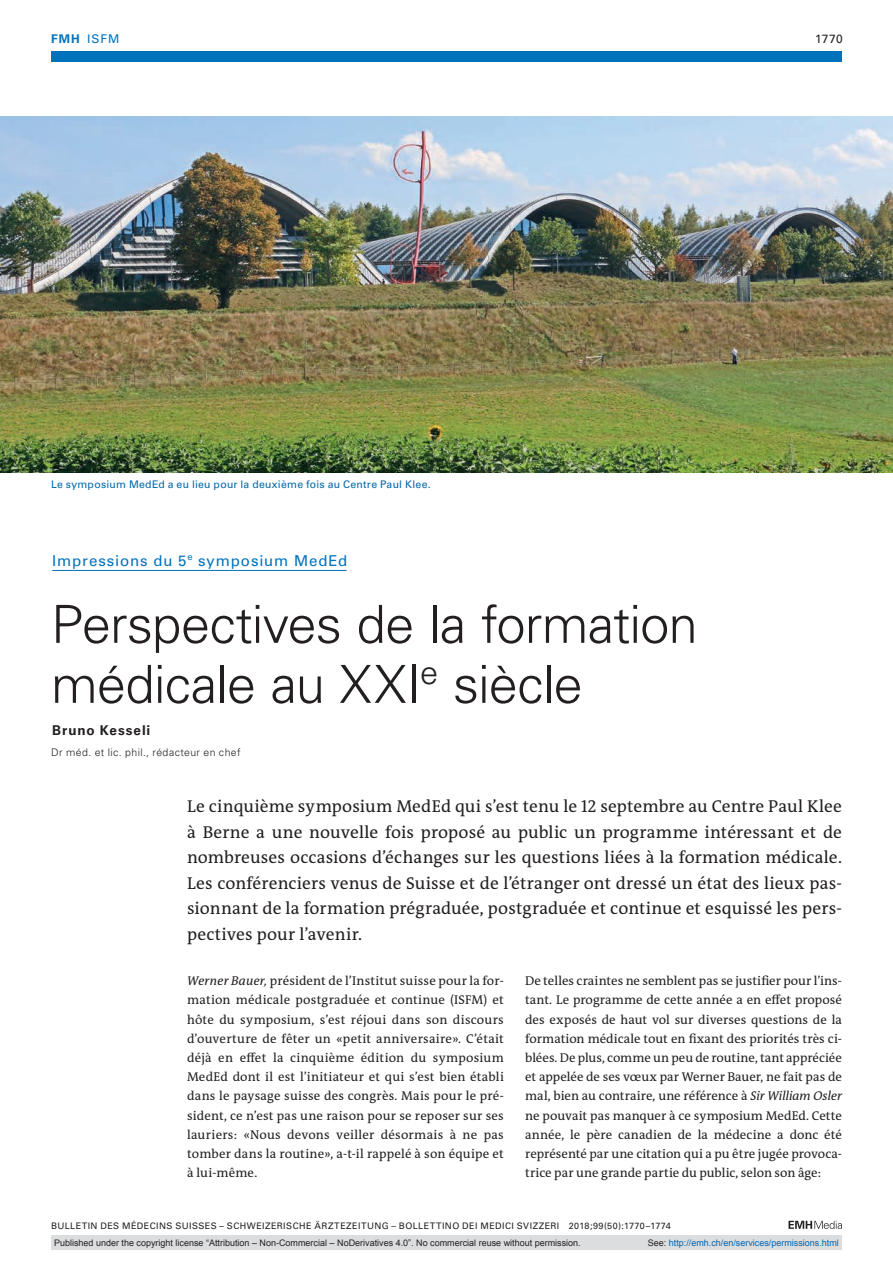
<style>
.page{position:relative;width:893px;height:1263px;background:#fff}
.page>*{position:absolute;margin:0;border:0;box-sizing:border-box;transform-origin:0 0}
.t1{font:300 52.5px/60px "Univers LT Std";letter-spacing:-.015em;color:#231f20}
.t2{font:17.25px/25.5px "The Antiqua B W5 Plain";letter-spacing:.01em;color:#231f20;text-align:justify}
.t3{font:15px "Univers LT Std";letter-spacing:.06em;color:#0072bc}
.t4{font:700 13.5px "Univers LT Std";letter-spacing:.065em;color:#231f20}
.t5{font:12.75px/19.2px "The Antiqua B W5 Plain";letter-spacing:.01em;color:#231f20;text-align:justify}
.t6{font:12px "Univers LT Std";color:#0072bc}
.t7{font:12px "Univers LT Std";color:#231f20}
.t8{font:10.5px "Univers LT Std";letter-spacing:.025em;color:#0067aa}
.t9{font:300 10.5px "Univers LT Std";letter-spacing:.035em;color:#231f20}
.t10{font:9px "Arial";color:#231f20}
.t11{font:9px "Univers LT Std";letter-spacing:.05em;color:#231f20}
.t12{font:9px "Arial";color:#0166b3}
.s1{font-weight:700}
.s2{font-style:italic}
.s3{color:#231f20}
</style>
<div class="page">
<svg style="left:788px;top:1221px;width:54px;height:8px"></svg>
<hr style="left:52px;top:570px;width:295px;height:1px;background:#0072bc">
<img style="left:0;top:116px;width:893px;height:356px">
<div style="left:51px;top:51px;width:791px;height:11px;background:#0072bc"></div>
<div style="left:51px;top:1235px;width:791px;height:15px;background:#dcdddf"></div>
<p class="t6" style="left:51px;top:31px;width:70px"><span class="s1">FMH</span> ISFM</p>
<p class="t7" style="left:815px;top:31px;width:29px">1770</p>
<p class="t8" style="left:51px;top:478px;width:381px">Le symposium MedEd a eu lieu pour la deuxième fois au Centre Paul Klee.</p>
<p class="t3" style="left:52px;top:552px;width:297px">Impressions du 5<sup>e</sup> symposium MedEd</p>
<h1 class="t1" style="left:51px;top:594px;width:648px">Perspectives de la formation médicale au XXI<sup>e</sup> siècle</h1>
<p class="t4" style="left:52px;top:722px;width:100px">Bruno Kesseli</p>
<p class="t9" style="left:51px;top:746px;width:191px">Dr méd. et lic. phil., rédacteur en chef</p>
<p class="t2" style="left:187px;top:794px;width:656px">Le cinquième symposium MedEd qui s’est tenu le 12 septembre au Centre Paul Klee à Berne a une nouvelle fois proposé au public un programme intéressant et de nombreuses occasions d’échanges sur les questions liées à la formation médicale.<br>Les conférenciers venus de Suisse et de l’étranger ont dressé un état des lieux pas&shy;sionnant de la formation prégraduée, postgraduée et continue et esquissé les pers&shy;pectives pour l’avenir.</p>
<p class="t5" style="left:187px;top:971px;width:318px"><span class="s2">Werner Bauer,</span> président de l’Institut suisse pour la for&shy;mation médicale postgraduée et continue (ISFM) et hôte du symposium, s’est réjoui dans son discours d’ouverture de fêter un «petit anniversaire». C’était déjà en effet la cinquième édition du symposium MedEd dont il est l’initiateur et qui s’est bien établi dans le paysage suisse des congrès. Mais pour le pré&shy;sident, ce n’est pas une raison pour se reposer sur ses lauriers: «Nous devons veiller désormais à ne pas tomber dans la routine», a-t-il rappelé à son équipe et à lui-même.</p>
<p class="t5" style="left:525px;top:971px;width:318px">De telles craintes ne semblent pas se justifier pour l’ins&shy;tant. Le programme de cette année a en effet proposé des exposés de haut vol sur diverses questions de la formation médicale tout en fixant des priorités très ci&shy;blées. De plus, comme un peu de routine, tant appréciée et appelée de ses vœux par Werner Bauer, ne fait pas de mal, bien au contraire, une référence à <span class="s2">Sir William Osler </span>ne pouvait pas manquer à ce symposium MedEd. Cette année, le père canadien de la médecine a donc été représenté par une citation qui a pu être jugée provoca&shy;trice par une grande partie du public, selon son âge:</p>
<p class="t11" style="left:51px;top:1220px;width:621px">BULLETIN DES MÉDECINS SUISSES – SCHWEIZERISCHE ÄRZTEZEITUNG – BOLLETTINO DEI MEDICI SVIZZERI 2018;99(50):1770–1774</p>
<p class="t10" style="left:54px;top:1237px;width:528px">Published under the copyright license “Attribution – Non-Commercial – NoDerivatives 4.0”. No commercial reuse without permission.</p>
<p class="t12" style="left:648px;top:1237px;width:193px"><span class="s3">See:</span> http://emh.ch/en/services/permissions.html</p>
</div>
